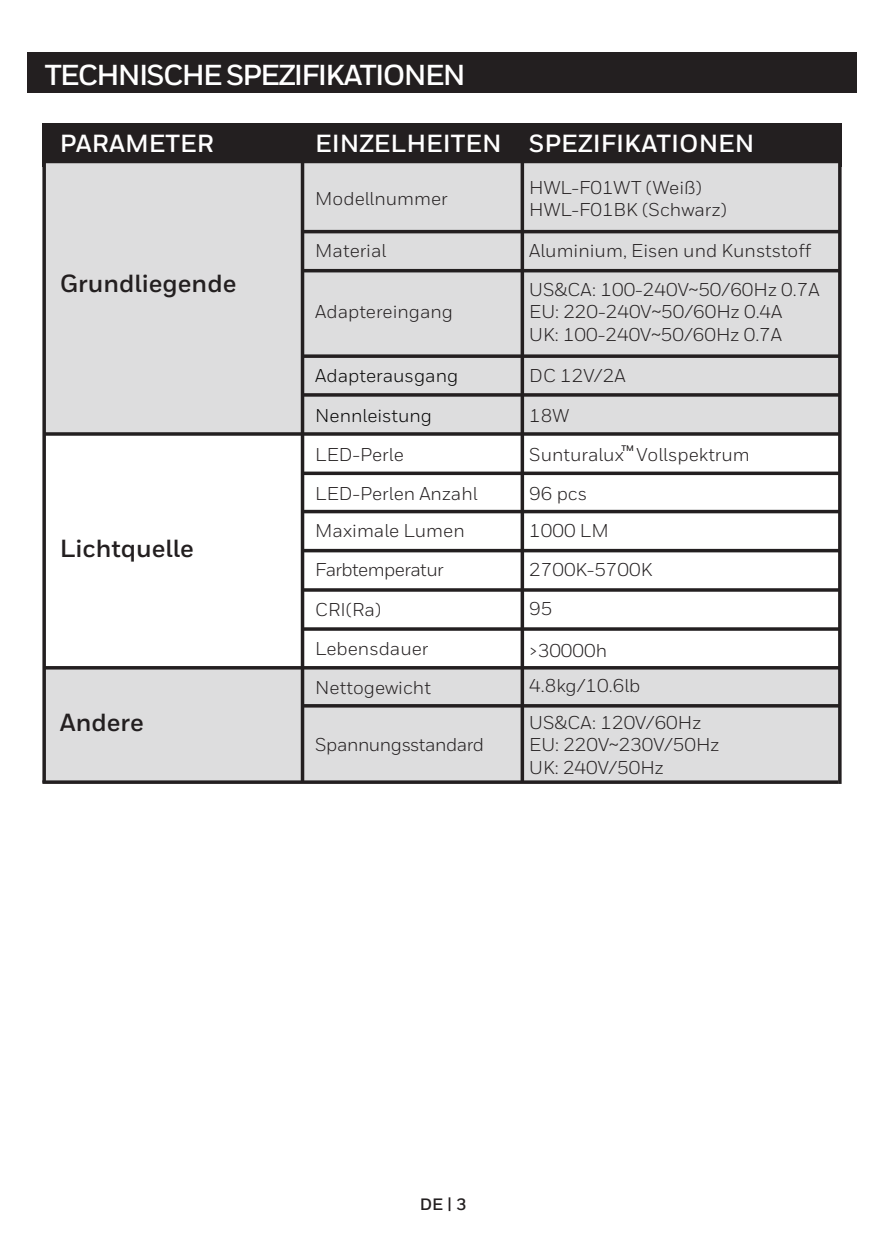
<style>
.page{position:relative;width:882px;height:1251px;background:#fff}
.page>*{position:absolute;margin:0;border:0;box-sizing:border-box;transform-origin:0 0}
.t1{font:700 28.7px "Honeywell Sans";letter-spacing:-.06em;color:#fff}
.t2{font:700 24.85px "Honeywell Sans";color:#fff}
.t3{font:700 24.85px "Honeywell Sans";color:#231f20}
.t4{font:18.55px/38.9px "Honeywell Sans";color:#231f20}
.t5{font:18.55px/39.6px "Honeywell Sans";color:#030303}
.t6{font:18.55px "Honeywell Sans";letter-spacing:-.025em;color:#231f20}
.t7{font:700 16.45px "Honeywell Sans";color:#231f20}
.t8{font:700 8.05px "Honeywell Sans";color:#231f20}
</style>
<div class="page">
<div style="left:42px;top:123px;width:799px;height:44px;background:#231f20"></div>
<div style="left:44px;top:164px;width:795px;height:270px;background:#ddddde"></div>
<div style="left:44px;top:667px;width:795px;height:115px;background:#ddddde"></div>
<div style="left:27px;top:52px;width:829px;height:41px;background:#231f20"></div>
<svg style="left:837px;top:163px;width:4px;height:620px;fill:#231f20"></svg>
<svg style="left:520px;top:163px;width:4px;height:617px;background:#403c3d"></svg>
<hr style="left:302px;top:230px;width:538px;height:3px;background:#231f20">
<hr style="left:302px;top:269px;width:538px;height:3px;background:#231f20">
<svg style="left:304px;top:354px;width:536px;height:4px;background:#393536"></svg>
<hr style="left:44px;top:432px;width:796px;height:3px;background:#231f20">
<svg style="left:304px;top:471px;width:536px;height:4px;background:#423e3f"></svg>
<svg style="left:304px;top:509px;width:536px;height:4px;background:#504d4d"></svg>
<svg style="left:304px;top:548px;width:536px;height:4px;background:#524f50"></svg>
<hr style="left:302px;top:588px;width:538px;height:3px;background:#231f20">
<hr style="left:302px;top:627px;width:538px;height:3px;background:#231f20">
<hr style="left:302px;top:704px;width:538px;height:3px;background:#231f20">
<hr style="left:302px;top:393px;width:538px;height:3px;background:#231f20">
<svg style="left:300px;top:163px;width:4px;height:617px;background:#484546"></svg>
<svg style="left:42px;top:164px;width:4px;height:616px;background:#3d393a"></svg>
<hr style="left:45px;top:666px;width:795px;height:3px;background:#231f20">
<hr style="left:42px;top:780px;width:795px;height:3px;background:#231f20">
<h1 class="t1" style="left:45px;top:57px;width:422px">TECHNISCHE SPEZIFIKATIONEN</h1>
<h2 class="t2" style="left:60px;top:128px;width:156px">PARAMETER</h2>
<h2 class="t3" style="left:60px;top:268px;width:178px">Grundliegende</h2>
<h2 class="t3" style="left:60px;top:533px;width:136px">Lichtquelle</h2>
<h2 class="t3" style="left:60px;top:706px;width:86px">Andere</h2>
<h2 class="t2" style="left:315px;top:128px;width:440px">EINZELHEITEN SPEZIFIKATIONEN</h2>
<p class="t4" style="left:315px;top:180px;width:134px">Modellnummer</p>
<p class="t4" style="left:315px;top:231px;width:73px">Material</p>
<p class="t4" style="left:315px;top:292px;width:139px">Adaptereingang</p>
<p class="t5" style="left:315px;top:356px;width:145px">Adapterausgang<br>Nennleistung</p>
<p class="t4" style="left:315px;top:435px;width:164px">LED-Perle<br>LED-Perlen Anzahl<br>Maximale Lumen<br>Farbtemperatur<br>CRI(Ra)<br>Lebensdauer<br>Nettogewicht</p>
<p class="t6" style="left:315px;top:733px;width:170px">Spannungsstandard</p>
<p class="t4" style="left:529px;top:176px;width:199px;line-height:22.4px">HWL-F01WT (Weiß)<br>HWL-F01BK (Schwarz)</p>
<p class="t4" style="left:529px;top:230px;width:291px">Aluminium, Eisen und Kunststoff<br>US&amp;CA: 100-240V~50/60Hz 0.7A</p>
<p class="t4" style="left:529px;top:301px;width:254px;line-height:22.4px">EU: 220-240V~50/60Hz 0.4A<br>UK: 100-240V~50/60Hz 0.7A</p>
<p class="t4" style="left:529px;top:356px;width:222px">DC 12V/2A<br>18W<br>Sunturalux Vollspektrum<br>96 pcs<br>1000 LM<br>2700K-5700K<br>95</p>
<p class="t4" style="left:529px;top:630px;width:79px">&gt;30000h</p>
<p class="t8" style="left:621px;top:443px;width:14px">TM</p>
<p class="t4" style="left:529px;top:665px;width:113px">4.8kg/10.6lb</p>
<p class="t4" style="left:529px;top:711px;width:192px;line-height:22.4px">US&amp;CA: 120V/60Hz<br>EU: 220V~230V/50Hz<br>UK: 240V/50Hz</p>
<p class="t7" style="left:419px;top:1194px;width:48px">DE | 3</p>
</div>
